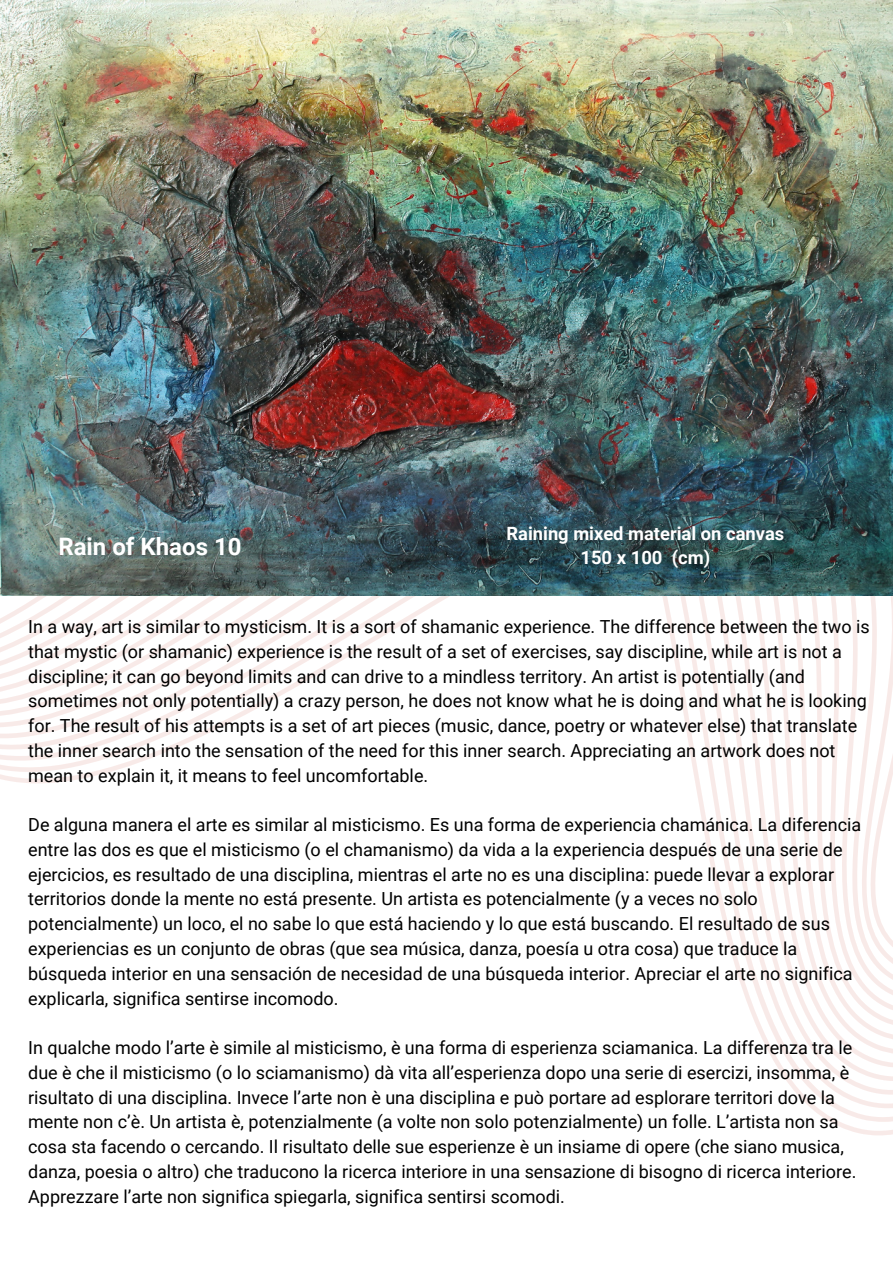
<style>
.page{position:relative;width:893px;height:1264px;background:#fff}
.page>*{position:absolute;margin:0;border:0;box-sizing:border-box;transform-origin:0 0}
.t1{font:700 24px "Roboto";color:#fff}
.t2{font:700 18.45px "Roboto";color:#fff}
.t3{font:700 18.3px "Roboto";color:#fff}
.t4{font:18px/24.8px "Roboto";color:#000}
</style>
<div class="page">
<svg style="left:0;top:595px;width:892px;height:540px"></svg>
<img style="left:0;top:0;width:892px;height:595px">
<p class="t1" style="left:58px;top:532px;width:185px">Rain of Khaos 10</p>
<p class="t3" style="left:506px;top:523px;width:279px">Raining mixed material on canvas</p>
<p class="t2" style="left:580px;top:546px;width:131px">150 x 100 (cm)</p>
<p class="t4" style="left:28px;top:614px;width:843px">In a way, art is similar to mysticism. It is a sort of shamanic experience. The difference between the two is that mystic (or shamanic) experience is the result of a set of exercises, say discipline, while art is not a discipline; it can go beyond limits and can drive to a mindless territory. An artist is potentially (and sometimes not only potentially) a crazy person, he does not know what he is doing and what he is looking for. The result of his attempts is a set of art pieces (music, dance, poetry or whatever else) that translate the inner search into the sensation of the need for this inner search. Appreciating an artwork does not mean to explain it, it means to feel uncomfortable.</p>
<p class="t4" style="left:28px;top:812px;width:834px">De alguna manera el arte es similar al misticismo. Es una forma de experiencia chamánica. La diferencia entre las dos es que el misticismo (o el chamanismo) da vida a la experiencia después de una serie de ejercicios, es resultado de una disciplina, mientras el arte no es una disciplina: puede llevar a explorar territorios donde la mente no está presente. Un artista es potencialmente (y a veces no solo potencialmente) un loco, el no sabe lo que está haciendo y lo que está buscando. El resultado de sus experiencias es un conjunto de obras (que sea música, danza, poesía u otra cosa) que traduce la búsqueda interior en una sensación de necesidad de una búsqueda interior. Apreciar el arte no significa explicarla, significa sentirse incomodo.</p>
<p class="t4" style="left:28px;top:1035px;width:829px">In qualche modo l’arte è simile al misticismo, è una forma di esperienza sciamanica. La differenza tra le due è che il misticismo (o lo sciamanismo) dà vita all’esperienza dopo una serie di esercizi, insomma, è risultato di una disciplina. Invece l’arte non è una disciplina e può portare ad esplorare territori dove la mente non c’è. Un artista è, potenzialmente (a volte non solo potenzialmente) un folle. L’artista non sa cosa sta facendo o cercando. Il risultato delle sue esperienze è un insiame di opere (che siano musica, danza, poesia o altro) che traducono la ricerca interiore in una sensazione di bisogno di ricerca interiore.<br>Apprezzare l’arte non significa spiegarla, significa sentirsi scomodi.</p>
</div>
